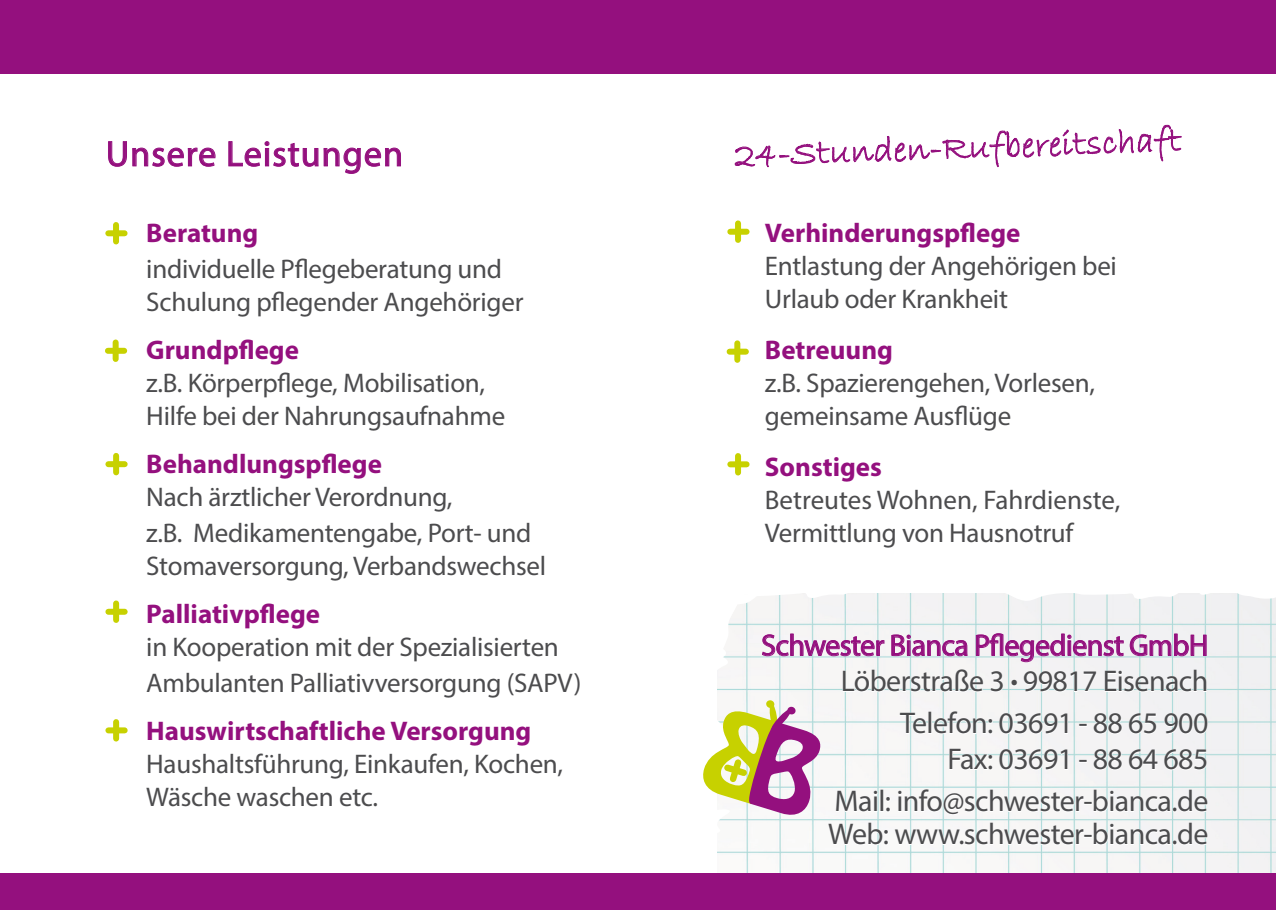
<style>
.page{position:relative;width:1276px;height:910px;background:#fff}
.page>*{position:absolute;margin:0;border:0;box-sizing:border-box;transform-origin:0 0}
.t1{font:36px "Bradley Hand ITC";color:#94107e}
.t2{font:36px "Myriad Pro";letter-spacing:.03em;color:#94107e}
.t3{font:30px "Myriad Pro";letter-spacing:-.02em;color:#4c4c4e}
.t4{font:30px "Myriad Pro";letter-spacing:-.02em;color:#94107e}
.t5{font:27px "Myriad Pro";letter-spacing:-.01em;color:#4c4c4e}
.t6{font:700 27px "Myriad Pro";color:#94107e}
</style>
<div class="page">
<div style="left:108px;top:609px;width:17px;height:6px;background:#c7d100"></div>
<div style="left:113px;top:603px;width:6px;height:17px;background:#c7d100"></div>
<div style="left:108px;top:461px;width:17px;height:6px;background:#c7d100"></div>
<div style="left:113px;top:456px;width:6px;height:16px;background:#c7d100"></div>
<div style="left:108px;top:348px;width:16px;height:6px;background:#c7d100"></div>
<div style="left:113px;top:342px;width:6px;height:17px;background:#c7d100"></div>
<div style="left:108px;top:230px;width:17px;height:6px;background:#c7d100"></div>
<div style="left:113px;top:225px;width:6px;height:16px;background:#c7d100"></div>
<svg style="left:108px;top:141px;width:108px;height:26px"></svg>
<svg style="left:228px;top:141px;width:173px;height:33px"></svg>
<div style="left:108px;top:727px;width:17px;height:6px;background:#c7d100"></div>
<div style="left:113px;top:722px;width:6px;height:17px;background:#c7d100"></div>
<svg style="left:735px;top:125px;width:446px;height:42px"></svg>
<div style="left:0;top:0;width:1276px;height:74px;background:#94107e"></div>
<div style="left:0;top:873px;width:1276px;height:37px;background:#94107e"></div>
<div style="left:730px;top:229px;width:16px;height:6px;background:#c7d100"></div>
<div style="left:735px;top:223px;width:6px;height:17px;background:#c7d100"></div>
<div style="left:729px;top:349px;width:17px;height:6px;background:#c7d100"></div>
<div style="left:734px;top:343px;width:6px;height:17px;background:#c7d100"></div>
<div style="left:735px;top:456px;width:6px;height:17px;background:#c7d100"></div>
<svg style="left:717px;top:461px;width:559px;height:412px"></svg>
<p class="t2" style="left:106px;top:132px;width:298px">Unsere Leistungen</p>
<p class="t6" style="left:146px;top:215px;width:113px">Beratung</p>
<p class="t5" style="left:146px;top:252px;width:357px">individuelle Pflegeberatung und</p>
<p class="t5" style="left:146px;top:285px;width:379px">Schulung pflegender Angehöriger</p>
<p class="t6" style="left:146px;top:332px;width:154px">Grundpflege</p>
<p class="t5" style="left:146px;top:366px;width:340px">z.B. Körperpflege, Mobilisation,</p>
<p class="t5" style="left:146px;top:399px;width:360px">Hilfe bei der Nahrungsaufnahme</p>
<p class="t6" style="left:146px;top:446px;width:237px">Behandlungspflege</p>
<p class="t5" style="left:146px;top:480px;width:308px">Nach ärztlicher Verordnung,</p>
<p class="t5" style="left:146px;top:516px;width:387px">z.B. Medikamentengabe, Port- und</p>
<p class="t5" style="left:146px;top:549px;width:401px">Stomaversorgung, Verbandswechsel</p>
<p class="t6" style="left:146px;top:596px;width:175px">Palliativpflege</p>
<p class="t5" style="left:146px;top:630px;width:414px">in Kooperation mit der Spezialisierten</p>
<p class="t5" style="left:146px;top:666px;width:437px">Ambulanten Palliativversorgung (SAPV)</p>
<p class="t6" style="left:146px;top:713px;width:387px">Hauswirtschaftliche Versorgung</p>
<p class="t5" style="left:146px;top:747px;width:418px">Haushaltsführung, Einkaufen, Kochen,</p>
<p class="t5" style="left:146px;top:780px;width:233px">Wäsche waschen etc.</p>
<p class="t1" style="left:733px;top:133px;width:449px;rotate:-2deg">24-Stunden-Rufbereitschaft</p>
<p class="t6" style="left:765px;top:215px;width:257px">Verhinderungspflege</p>
<p class="t5" style="left:765px;top:249px;width:353px">Entlastung der Angehörigen bei</p>
<p class="t5" style="left:765px;top:282px;width:244px">Urlaub oder Krankheit</p>
<p class="t6" style="left:765px;top:332px;width:130px">Betreuung</p>
<p class="t5" style="left:765px;top:366px;width:332px">z.B. Spazierengehen, Vorlesen,</p>
<p class="t5" style="left:765px;top:399px;width:248px">gemeinsame Ausflüge</p>
<p class="t6" style="left:765px;top:449px;width:118px">Sonstiges</p>
<p class="t5" style="left:765px;top:483px;width:357px">Betreutes Wohnen, Fahrdienste,</p>
<p class="t5" style="left:765px;top:516px;width:310px">Vermittlung von Hausnotruf</p>
<p class="t4" style="left:761px;top:627px;width:449px">Schwester Bianca Pflegedienst GmbH</p>
<p class="t3" style="left:840px;top:663px;width:369px">Löberstraße 3 <sup>.</sup> 99817 Eisenach</p>
<p class="t3" style="left:900px;top:705px;width:310px">Telefon: 03691 - 88 65 900</p>
<p class="t3" style="left:947px;top:741px;width:262px">Fax: 03691 - 88 64 685</p>
<p class="t3" style="left:834px;top:783px;width:375px">Mail: info@schwester-bianca.de</p>
<p class="t3" style="left:828px;top:816px;width:382px">Web: www.schwester-bianca.de</p>
</div>
